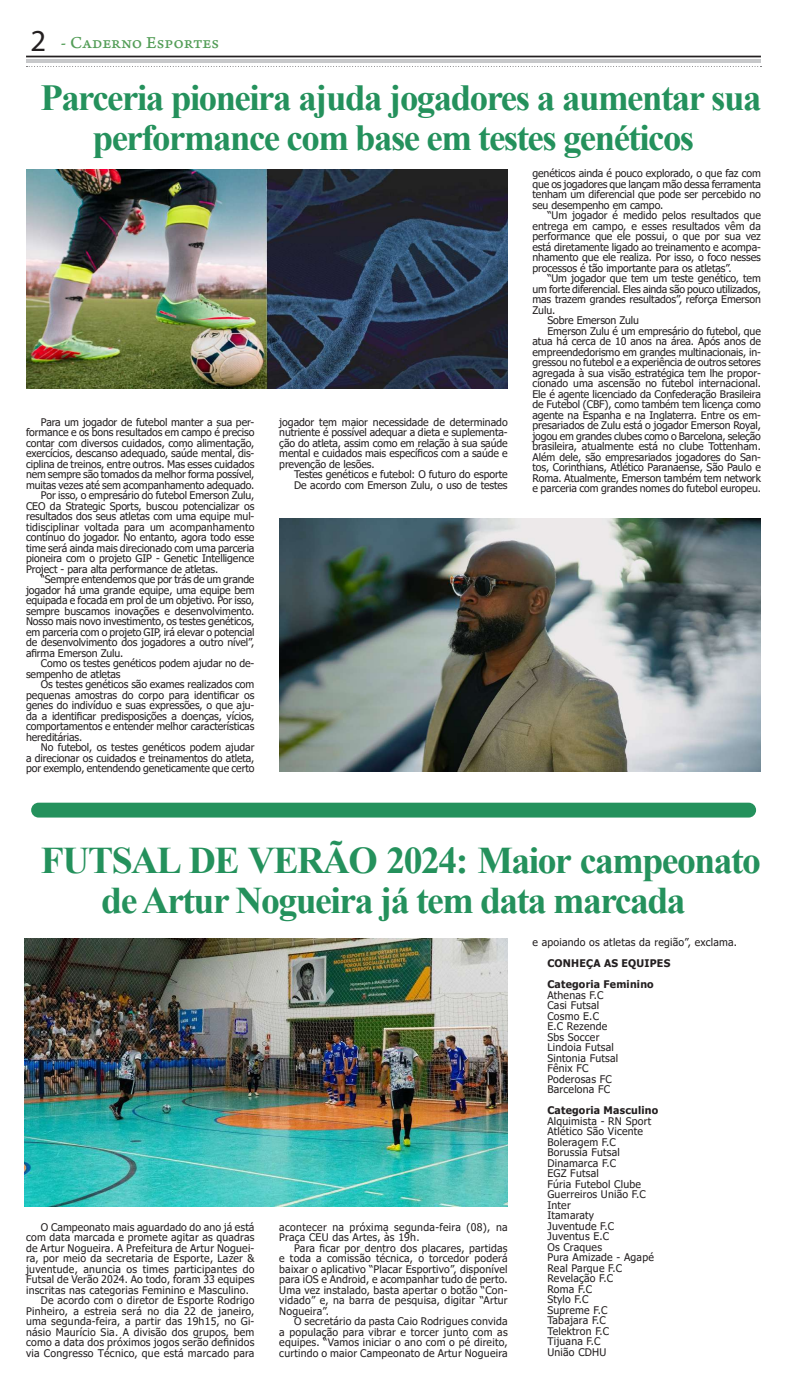
<style>
.page{position:relative;width:787px;height:1389px;background:#fff}
.page>*{position:absolute;margin:0;border:0;box-sizing:border-box;transform-origin:0 0}
.t1{font:700 37.62px/39.4px "Times New Roman";letter-spacing:-.04em;color:#24915c;text-align:center}
.t2{font:700 36.75px/39.4px "Times New Roman";letter-spacing:-.04em;color:#24915c;text-align:center}
.t3{font:17.5px "Arno Pro Caption";color:#539d57}
.t4{font:10.5px/10.5px "Tahoma";letter-spacing:-.01em;color:#231f20;text-align:justify}
.t5{font:10.5px/10.5px "Tahoma";letter-spacing:.02em;color:#231f20}
.t6{font:10.5px/10.5px "Tahoma";letter-spacing:.03em;color:#231f20}
.t7{font:10.5px "Tahoma";letter-spacing:.01em;color:#231f20}
.t8{font:700 10.5px/21px "Tahoma";letter-spacing:.02em;color:#231f20}
.t9{font:10.5px "Tahoma";letter-spacing:.015em;color:#231f20}
.s1{font-family:"Myriad Pro";font-size:30.62px;color:#231f20}
</style>
<div class="page">
<hr style="left:26px;top:59px;width:734px;height:4px;background:#c7c8ca">
<hr style="left:26px;top:56px;width:734px;height:1px;background:#231f20">
<svg style="left:26px;top:66px;width:735px;height:1px"></svg>
<div style="left:31px;top:803px;width:724px;height:15px;background:#24915c;border-radius:7px"></div>
<img style="left:26px;top:169px;width:481px;height:220px">
<img style="left:279px;top:518px;width:481px;height:254px">
<img style="left:25px;top:938px;width:482px;height:268px">
<h3 class="t3" style="left:30px;top:32px;width:190px"><span class="s1">2</span> - Caderno Esportes</h3>
<h2 class="t2" style="left:40px;top:77px;width:722px">Parceria pioneira ajuda jogadores a aumentar sua performance com base em testes genéticos</h2>
<p class="t4" style="left:41px;top:417px;width:215px">Para um jogador de futebol manter a sua per-</p>
<p class="t4" style="left:26px;top:428px;width:230px">formance e os bons resultados em campo é preciso</p>
<p class="t4" style="left:26px;top:438px;width:230px">contar com diversos cuidados, como alimentação,</p>
<p class="t4" style="left:26px;top:449px;width:230px">exercícios, descanso adequado, saúde mental, dis-</p>
<p class="t4" style="left:26px;top:459px;width:230px">ciplina de treinos, entre outros. Mas esses cuidados</p>
<p class="t4" style="left:26px;top:470px;width:230px">nem sempre são tomados da melhor forma possível,</p>
<p class="t4" style="left:26px;top:480px;width:230px">muitas vezes até sem acompanhamento adequado.</p>
<p class="t4" style="left:41px;top:491px;width:215px">Por isso, o empresário do futebol Emerson Zulu,</p>
<p class="t4" style="left:26px;top:501px;width:230px">CEO da Strategic Sports, buscou potencializar os</p>
<p class="t4" style="left:26px;top:512px;width:230px">resultados dos seus atletas com uma equipe mul-</p>
<p class="t7" style="left:26px;top:520px;width:230px">tidisciplinar voltada para um acompanhamento</p>
<p class="t4" style="left:26px;top:533px;width:230px">contínuo do jogador. No entanto, agora todo esse</p>
<p class="t4" style="left:26px;top:543px;width:230px">time será ainda mais direcionado com uma parceria</p>
<p class="t4" style="left:26px;top:554px;width:230px">pioneira com o projeto GIP - Genetic Intelligence</p>
<p class="t4" style="left:26px;top:564px;width:194px">Project - para alta performance de atletas.</p>
<p class="t4" style="left:41px;top:575px;width:215px">“Sempre entendemos que por trás de um grande</p>
<p class="t4" style="left:26px;top:585px;width:230px">jogador há uma grande equipe, uma equipe bem</p>
<p class="t4" style="left:26px;top:596px;width:230px">equipada e focada em prol de um objetivo. Por isso,</p>
<p class="t4" style="left:26px;top:606px;width:230px">sempre buscamos inovações e desenvolvimento.</p>
<p class="t4" style="left:26px;top:617px;width:230px">Nosso mais novo investimento, os testes genéticos,</p>
<p class="t4" style="left:26px;top:627px;width:230px">em parceria com o projeto GIP, irá elevar o potencial</p>
<p class="t4" style="left:26px;top:638px;width:230px">de desenvolvimento dos jogadores a outro nível”,</p>
<p class="t4" style="left:26px;top:648px;width:99px">afirma Emerson Zulu.</p>
<p class="t4" style="left:41px;top:659px;width:215px">Como os testes genéticos podem ajudar no de-</p>
<p class="t4" style="left:26px;top:669px;width:96px">sempenho de atletas</p>
<p class="t4" style="left:41px;top:680px;width:215px">Os testes genéticos são exames realizados com</p>
<p class="t4" style="left:26px;top:690px;width:230px">pequenas amostras do corpo para identificar os</p>
<p class="t4" style="left:26px;top:701px;width:230px">genes do indivíduo e suas expressões, o que aju-</p>
<p class="t4" style="left:26px;top:711px;width:230px">da a identificar predisposições a doenças, vícios,</p>
<p class="t4" style="left:26px;top:722px;width:230px">comportamentos e entender melhor características</p>
<p class="t4" style="left:26px;top:732px;width:58px">hereditárias.</p>
<p class="t4" style="left:41px;top:743px;width:215px">No futebol, os testes genéticos podem ajudar</p>
<p class="t4" style="left:26px;top:753px;width:230px">a direcionar os cuidados e treinamentos do atleta,</p>
<p class="t4" style="left:26px;top:764px;width:230px">por exemplo, entendendo geneticamente que certo</p>
<p class="t4" style="left:279px;top:417px;width:230px">jogador tem maior necessidade de determinado nutriente é possível adequar a dieta e suplementa&shy;ção do atleta, assim como em relação à sua saúde mental e cuidados mais específicos com a saúde e prevenção de lesões.</p>
<p class="t4" style="left:294px;top:470px;width:215px">Testes genéticos e futebol: O futuro do esporte<br>De acordo com Emerson Zulu, o uso de testes</p>
<p class="t4" style="left:532px;top:169px;width:230px">genéticos ainda é pouco explorado, o que faz com que os jogadores que lançam mão dessa ferramenta tenham um diferencial que pode ser percebido no seu desempenho em campo.</p>
<p class="t4" style="left:532px;top:211px;width:230px;text-indent:15px">“Um jogador é medido pelos resultados que entrega em campo, e esses resultados vêm da performance que ele possui, o que por sua vez está diretamente ligado ao treinamento e acompa&shy;nhamento que ele realiza. Por isso, o foco nesses processos é tão importante para os atletas”.</p>
<p class="t4" style="left:547px;top:274px;width:215px">“Um jogador que tem um teste genético, tem</p>
<p class="t4" style="left:532px;top:284px;width:230px">um forte diferencial. Eles ainda são pouco utilizados,</p>
<p class="t4" style="left:532px;top:295px;width:230px">mas trazem grandes resultados”, reforça Emerson</p>
<p class="t4" style="left:532px;top:305px;width:24px">Zulu.</p>
<p class="t4" style="left:547px;top:316px;width:93px">Sobre Emerson Zulu</p>
<p class="t4" style="left:547px;top:326px;width:215px">Emerson Zulu é um empresário do futebol, que</p>
<p class="t4" style="left:532px;top:337px;width:230px">atua há cerca de 10 anos na área. Após anos de</p>
<p class="t4" style="left:532px;top:347px;width:230px">empreendedorismo em grandes multinacionais, in-</p>
<p class="t4" style="left:532px;top:358px;width:230px">gressou no futebol e a experiência de outros setores</p>
<p class="t4" style="left:532px;top:368px;width:230px">agregada à sua visão estratégica tem lhe propor-</p>
<p class="t4" style="left:532px;top:379px;width:230px">cionado uma ascensão no futebol internacional.</p>
<p class="t4" style="left:532px;top:389px;width:230px">Ele é agente licenciado da Confederação Brasileira</p>
<p class="t4" style="left:532px;top:400px;width:230px">de Futebol (CBF), como também tem licença como</p>
<p class="t4" style="left:532px;top:410px;width:230px">agente na Espanha e na Inglaterra. Entre os em-</p>
<p class="t4" style="left:532px;top:421px;width:230px">presariados de Zulu está o jogador Emerson Royal,</p>
<p class="t4" style="left:532px;top:431px;width:230px">jogou em grandes clubes como o Barcelona, seleção</p>
<p class="t4" style="left:532px;top:442px;width:230px">brasileira, atualmente está no clube Tottenham.</p>
<p class="t4" style="left:532px;top:452px;width:230px">Além dele, são empresariados jogadores do San-</p>
<p class="t4" style="left:532px;top:463px;width:230px">tos, Corinthians, Atlético Paranaense, São Paulo e</p>
<p class="t4" style="left:532px;top:473px;width:230px">Roma. Atualmente, Emerson também tem network</p>
<p class="t4" style="left:532px;top:484px;width:230px">e parceria com grandes nomes do futebol europeu.</p>
<h1 class="t1" style="left:41px;top:840px;width:721px">FUTSAL DE VERÃO 2024: Maior campeonato de Artur Nogueira já tem data marcada</h1>
<p class="t7" style="left:41px;top:1220px;width:215px">O Campeonato mais aguardado do ano já está</p>
<p class="t5" style="left:26px;top:1233px;width:230px">com data marcada e promete agitar as quadras</p>
<p class="t5" style="left:26px;top:1243px;width:230px">de Artur Nogueira. A Prefeitura de Artur Noguei-</p>
<p class="t5" style="left:26px;top:1254px;width:230px">ra, por meio da secretaria de Esporte, Lazer &amp;</p>
<p class="t6" style="left:26px;top:1264px;width:230px">juventude, anuncia os times participantes do</p>
<p class="t9" style="left:26px;top:1272px;width:230px">Futsal de Verão 2024. Ao todo, foram 33 equipes</p>
<p class="t5" style="left:26px;top:1285px;width:224px">inscritas nas categorias Feminino e Masculino.</p>
<p class="t5" style="left:41px;top:1296px;width:215px">De acordo com o diretor de Esporte Rodrigo</p>
<p class="t5" style="left:26px;top:1306px;width:230px">Pinheiro, a estreia será no dia 22 de janeiro,</p>
<p class="t5" style="left:26px;top:1317px;width:230px">uma segunda-feira, a partir das 19h15, no Gi-</p>
<p class="t5" style="left:26px;top:1327px;width:230px">násio Maurício Sia. A divisão dos grupos, bem</p>
<p class="t5" style="left:26px;top:1338px;width:230px">como a data dos próximos jogos serão definidos</p>
<p class="t5" style="left:26px;top:1348px;width:230px">via Congresso Técnico, que está marcado para</p>
<p class="t6" style="left:279px;top:1222px;width:230px">acontecer na próxima segunda-feira (08), na<br>Praça CEU das Artes, às 19h.</p>
<p class="t4" style="left:279px;top:1243px;width:230px;text-indent:15px">Para ficar por dentro dos placares, partidas e toda a comissão técnica, o torcedor poderá baixar o aplicativo “Placar Esportivo”, disponível para iOS e Android, e acompanhar tudo de perto.<br>Uma vez instalado, basta apertar o botão “Con&shy;vidado” e, na barra de pesquisa, digitar “Artur Nogueira”.</p>
<p class="t4" style="left:279px;top:1317px;width:230px;text-indent:15px">O secretário da pasta Caio Rodrigues convida a população para vibrar e torcer junto com as equipes. “Vamos iniciar o ano com o pé direito, curtindo o maior Campeonato de Artur Nogueira</p>
<p class="t5" style="left:532px;top:938px;width:206px">e apoiando os atletas da região”, exclama.</p>
<p class="t8" style="left:547px;top:953px;width:124px">CONHEÇA AS EQUIPES<br>Categoria Feminino</p>
<p class="t5" style="left:547px;top:990px;width:72px">Athenas F.C<br>Casi Futsal<br>Cosmo E.C<br>E.C Rezende<br>Sbs Soccer<br>Lindoia Futsal<br>Sintonia Futsal<br>Fênix FC<br>Poderosas FC<br>Barcelona FC</p>
<p class="t8" style="left:547px;top:1100px;width:112px">Categoria Masculino</p>
<p class="t5" style="left:547px;top:1116px;width:108px">Alquimista - RN Sport<br>Atlético São Vicente<br>Boleragem F.C<br>Borussia Futsal<br>Dinamarca F.C<br>EGZ Futsal<br>Fúria Futebol Clube<br>Guerreiros União F.C<br>Inter<br>Itamaraty<br>Juventude F.C<br>Juventus E.C<br>Os Craques<br>Pura Amizade - Agapé<br>Real Parque F.C<br>Revelação F.C<br>Roma F.C<br>Stylo F.C<br>Supreme F.C<br>Tabajara F.C<br>Telektron F.C<br>Tijuana F.C<br>União CDHU</p>
</div>
